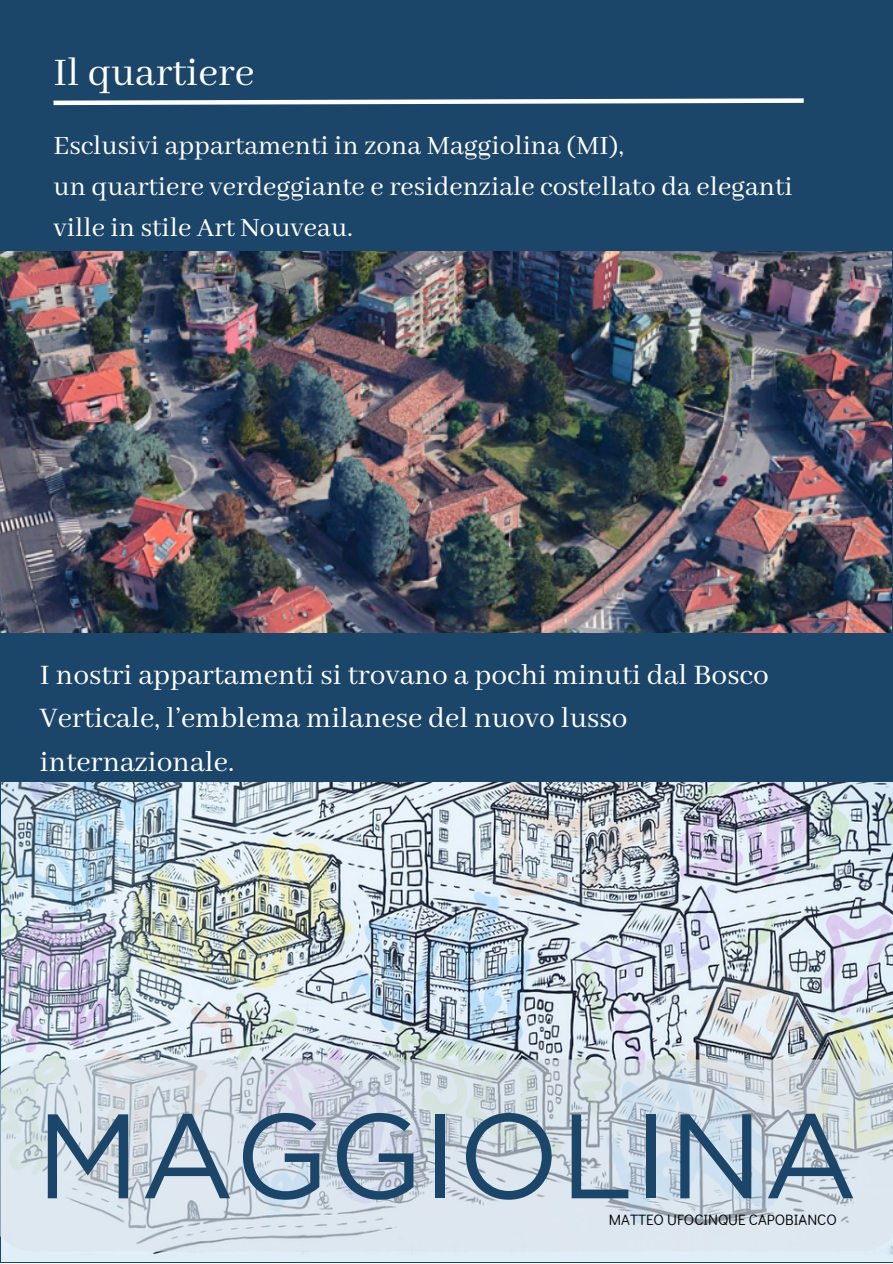
<style>
.page{position:relative;width:893px;height:1264px;background:#fff}
.page>*{position:absolute;margin:0;border:0;box-sizing:border-box;transform-origin:0 0}
.t1{font:119.85px "Gotham";color:#1c4669}
.t2{font:43.5px "Abhaya Libre";color:#fff}
.t3{font:31.5px/43.8px "Abhaya Libre";color:#fff}
.t4{font:29.4px/40.8px "Abhaya Libre";color:#fff}
.t5{font:15px "Didact Gothic";color:#000}
</style>
<div class="page">
<div style="left:0;top:0;width:892px;height:1262px;background:#1c4669"></div>
<svg style="left:53px;top:98px;width:751px;height:8px"></svg>
<img style="left:0;top:252px;width:891px;height:381px">
<img style="left:1px;top:782px;width:891px;height:479px">
<svg style="left:0;top:1059px;width:892px;height:192px;background:#cfd9e2"></svg>
<p class="t2" style="left:53px;top:48px;width:203px">Il quartiere</p>
<p class="t4" style="left:53px;top:126px;width:572px">Esclusivi appartamenti in zona Maggiolina (MI),</p>
<p class="t4" style="left:53px;top:167px;width:740px">un quartiere verdeggiante e residenziale costellato da eleganti ville in stile Art Nouveau.</p>
<p class="t3" style="left:40px;top:654px;width:730px">I nostri appartamenti si trovano a pochi minuti dal Bosco<br>Verticale, l’emblema milanese del nuovo lusso internazionale.</p>
<p class="t1" style="left:36px;top:1083px;width:823px">MAGGIOLINA</p>
<p class="t5" style="left:608px;top:1209px;width:229px">MATTEO UFOCINQUE CAPOBIANCO</p>
</div>
